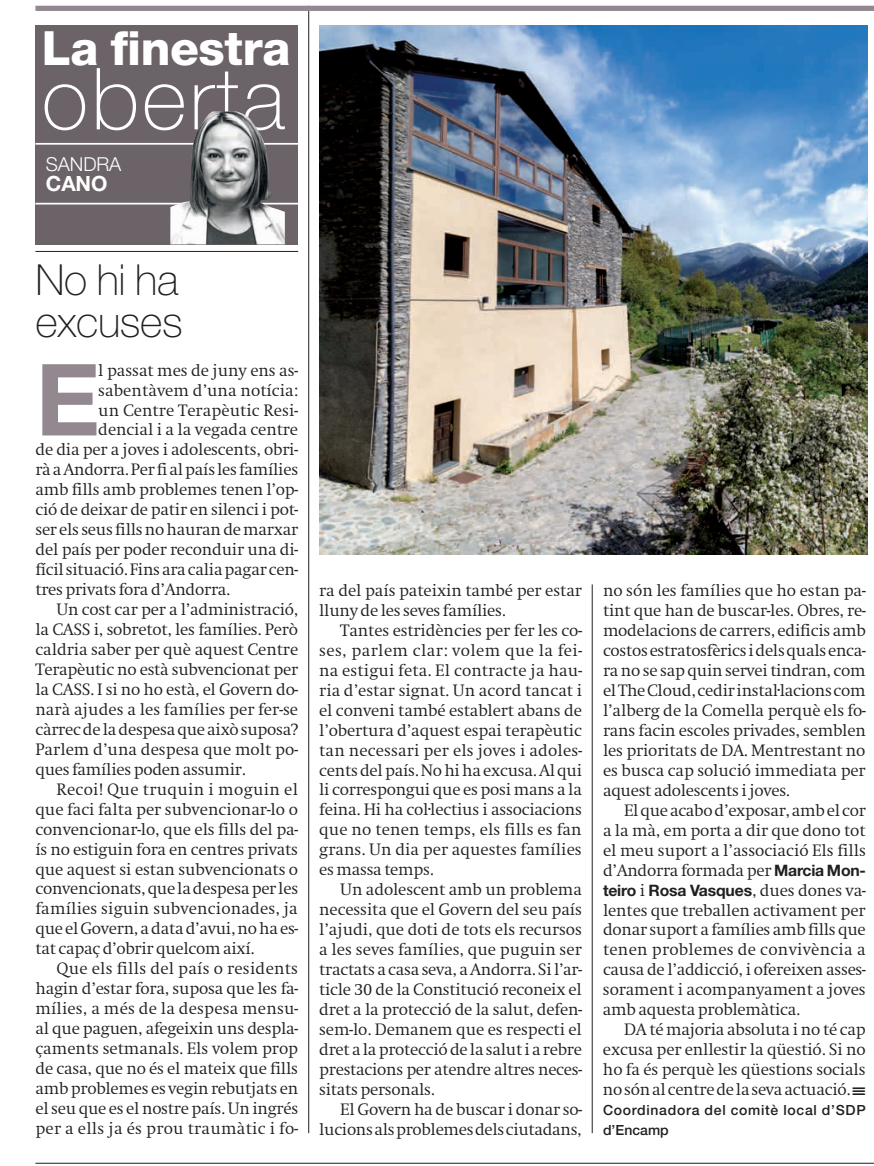
<style>
.page{position:relative;width:874px;height:1166px;background:#fff}
.page>*{position:absolute;margin:0;border:0;box-sizing:border-box;transform-origin:0 0}
.t1{font:700 99.75px "Helvetica Neue LT Std";color:#938890}
.t2{font:100 85.75px "Helvetica Neue LT Std";letter-spacing:.035em;color:#fff}
.t3{font:800 47.25px "Helvetica Neue LT Std";letter-spacing:-.01em;color:#fff}
.t4{font:100 42.88px/42px "Helvetica Neue LT Std";letter-spacing:-.01em;color:#231f20}
.t5{font:700 21px "Helvetica Neue LT Std";color:#fff}
.t6{font:300 19.25px "Helvetica Neue LT Std";letter-spacing:-.01em;color:#fff}
.t7{font:300 15.92px/19.9px "Swift ND Std";letter-spacing:-.015em;color:#231f20;text-align:justify}
.t8{font:300 15.92px "Swift ND Std";letter-spacing:.015em;color:#231f20}
.t9{font:300 15.92px "Swift ND Std";letter-spacing:.005em;color:#231f20}
.t10{font:300 15.92px "Swift ND Std";letter-spacing:.01em;color:#231f20}
.t11{font:700 15.75px "Helvetica Neue LT Std";letter-spacing:-.01em;color:#231f20}
.t12{font:500 14px/19.9px "Helvetica Neue LT Std";letter-spacing:.05em;color:#231f20}
.s1{font-family:"Helvetica Neue LT Std";font-weight:700;font-size:15.75px}
.s2{font-family:"Swift ND Std";font-weight:300;font-size:15.92px}
</style>
<div class="page">
<hr style="left:308px;top:6px;width:1px;height:1127px;background:#231f20">
<hr style="left:591px;top:584px;width:1px;height:549px;background:#231f20">
<hr style="left:35px;top:251px;width:263px;height:1px;background:#231f20">
<div style="left:35px;top:25px;width:263px;height:219px;background:#6c6369"></div>
<hr style="left:35px;top:143px;width:263px;height:2px;background:#fff">
<hr style="left:35px;top:203px;width:263px;height:1px;background:#fff">
<div style="left:35px;top:6px;width:838px;height:5px;background:#938890"></div>
<hr style="left:35px;top:1163px;width:838px;height:1px;background:#231f20">
<img style="left:170px;top:111px;width:115px;height:133px">
<img style="left:319px;top:26px;width:548px;height:528px">
<h3 class="t3" style="left:42px;top:20px;width:250px">La finestra</h3>
<h2 class="t2" style="left:42px;top:50px;width:245px">oberta</h2>
<p class="t6" style="left:46px;top:152px;width:77px">SANDRA</p>
<h3 class="t5" style="left:46px;top:171px;width:63px">CANO</h3>
<h3 class="t4" style="left:35px;top:259px;width:149px">No hi ha excuses</h3>
<h1 class="t1" style="left:35px;top:338px;width:66px">E</h1>
<p class="t7" style="left:98px;top:360px;width:201px">l passat mes de juny ens as-</p>
<p class="t7" style="left:98px;top:380px;width:201px">sabentàvem d’una notícia:</p>
<p class="t7" style="left:98px;top:400px;width:201px">un Centre Terapèutic Resi-</p>
<p class="t7" style="left:98px;top:420px;width:201px">dencial i a la vegada centre</p>
<p class="t7" style="left:35px;top:440px;width:264px">de dia per a joves i adolescents, obri-</p>
<p class="t7" style="left:35px;top:460px;width:264px">rà a Andorra.Per fi al país les famílies</p>
<p class="t7" style="left:35px;top:480px;width:264px">amb fills amb problemes tenen l’op-</p>
<p class="t7" style="left:35px;top:500px;width:264px">ció de deixar de patir en silenci i pot-</p>
<p class="t7" style="left:35px;top:520px;width:264px">ser els seus fills no hauran de marxar</p>
<p class="t7" style="left:35px;top:540px;width:264px">del país per poder reconduir una di-</p>
<p class="t7" style="left:35px;top:560px;width:264px">fícil situació. Fins ara calia pagar cen-</p>
<p class="t7" style="left:35px;top:580px;width:196px">tres privats fora d’Andorra.</p>
<p class="t7" style="left:56px;top:600px;width:243px">Un cost car per a l’administració,</p>
<p class="t7" style="left:35px;top:620px;width:264px">la CASS i, sobretot, les famílies. Però</p>
<p class="t7" style="left:35px;top:640px;width:264px">caldria saber per què aquest Centre</p>
<p class="t7" style="left:35px;top:660px;width:264px">Terapèutic no està subvencionat per</p>
<p class="t7" style="left:35px;top:680px;width:264px">la CASS. I si no ho està, el Govern do-</p>
<p class="t7" style="left:35px;top:699px;width:264px">narà ajudes a les famílies per fer-se</p>
<p class="t7" style="left:35px;top:719px;width:264px">càrrec de la despesa que això suposa?</p>
<p class="t7" style="left:35px;top:739px;width:264px">Parlem d’una despesa que molt po-</p>
<p class="t7" style="left:35px;top:759px;width:212px">ques famílies poden assumir.</p>
<p class="t8" style="left:56px;top:780px;width:243px">Recoi! Que truquin i moguin el</p>
<p class="t7" style="left:35px;top:799px;width:264px">que faci falta per subvencionar-lo o</p>
<p class="t7" style="left:35px;top:819px;width:264px">convencionar-lo, que els fills del pa-</p>
<p class="t7" style="left:35px;top:839px;width:264px">ís no estiguin fora en centres privats</p>
<p class="t7" style="left:35px;top:859px;width:264px">que aquest si estan subvencionats o</p>
<p class="t7" style="left:35px;top:879px;width:264px">convencionats, que la despesa per les</p>
<p class="t9" style="left:35px;top:899px;width:264px">famílies siguin subvencionades, ja</p>
<p class="t7" style="left:35px;top:919px;width:264px">que el Govern, a data d’avui, no ha es-</p>
<p class="t7" style="left:35px;top:939px;width:221px">tat capaç d’obrir quelcom així.</p>
<p class="t8" style="left:56px;top:959px;width:243px">Que els fills del país o residents</p>
<p class="t7" style="left:35px;top:979px;width:264px">hagin d’estar fora, suposa que les fa-</p>
<p class="t10" style="left:35px;top:999px;width:264px">mílies, a més de la despesa mensu-</p>
<p class="t7" style="left:35px;top:1019px;width:264px">al que paguen, afegeixin uns despla-</p>
<p class="t7" style="left:35px;top:1039px;width:264px">çaments setmanals. Els volem prop</p>
<p class="t7" style="left:35px;top:1059px;width:264px">de casa, que no és el mateix que fills</p>
<p class="t7" style="left:35px;top:1079px;width:264px">amb problemes es vegin rebutjats en</p>
<p class="t7" style="left:35px;top:1099px;width:264px">el seu que es el nostre país. Un ingrés</p>
<p class="t8" style="left:35px;top:1119px;width:264px">per a ells ja és prou traumàtic i fo-</p>
<p class="t7" style="left:319px;top:581px;width:264px">ra del país pateixin també per estar lluny de les seves famílies.</p>
<p class="t7" style="left:319px;top:620px;width:264px;text-indent:21px">Tantes estridències per fer les co&shy;ses, parlem clar: volem que la fei&shy;na estigui feta. El contracte ja hau&shy;ria d’estar signat. Un acord tancat i el conveni també establert abans de l’obertura d’aquest espai terapèutic tan necessari per els joves i adoles&shy;cents del país. No hi ha excusa. Al qui li correspongui que es posi mans a la feina. Hi ha col·lectius i associacions que no tenen temps, els fills es fan grans. Un dia per aquestes famílies es massa temps.</p>
<p class="t7" style="left:319px;top:880px;width:264px;text-indent:21px">Un adolescent amb un problema necessita que el Govern del seu país l’ajudi, que doti de tots els recursos a les seves famílies, que puguin ser tractats a casa seva, a Andorra. Si l’ar&shy;ticle 30 de la Constitució reconeix el dret a la protecció de la salut, defen&shy;sem-lo. Demanem que es respecti el dret a la protecció de la salut i a rebre prestacions per atendre altres neces&shy;sitats personals.</p>
<p class="t7" style="left:319px;top:1099px;width:264px;text-align:right">El Govern ha de buscar i donar so&shy;lucions als problemes dels ciutadans,</p>
<p class="t7" style="left:602px;top:581px;width:264px">no són les famílies que ho estan pa&shy;tint que han de buscar-les. Obres, re&shy;modelacions de carrers, edificis amb costos estratosfèrics i dels quals enca&shy;ra no se sap quin servei tindran, com el The Cloud, cedir instal·lacions com l’alberg de la Comella perquè els fo&shy;rans facin escoles privades, semblen les prioritats de DA. Mentrestant no es busca cap solució immediata per aquest adolescents i joves.</p>
<p class="t7" style="left:602px;top:801px;width:264px;text-indent:21px">El que acabo d’exposar, amb el cor a la mà, em porta a dir que dono tot el meu suport a l’associació Els fills d’Andorra formada per <span class="s1">Marcia Mon-</span></p>
<p class="t11" style="left:602px;top:880px;width:264px">teiro <span class="s2">i</span> Rosa Vasques<span class="s2">, dues dones va-</span></p>
<p class="t7" style="left:602px;top:900px;width:264px">lentes que treballen activament per donar suport a famílies amb fills que tenen problemes de convivència a causa de l’addicció, i ofereixen asses&shy;sorament i acompanyament a joves amb aquesta problemàtica.</p>
<p class="t7" style="left:602px;top:1020px;width:264px;text-indent:21px">DA té majoria absoluta i no té cap excusa per enllestir la qüestió. Si no ho fa és perquè les qüestions socials no són al centre de la seva actuació. ★</p>
<p class="t12" style="left:602px;top:1100px;width:264px">Coordinadora del comitè local d’SDP d’Encamp</p>
</div>
